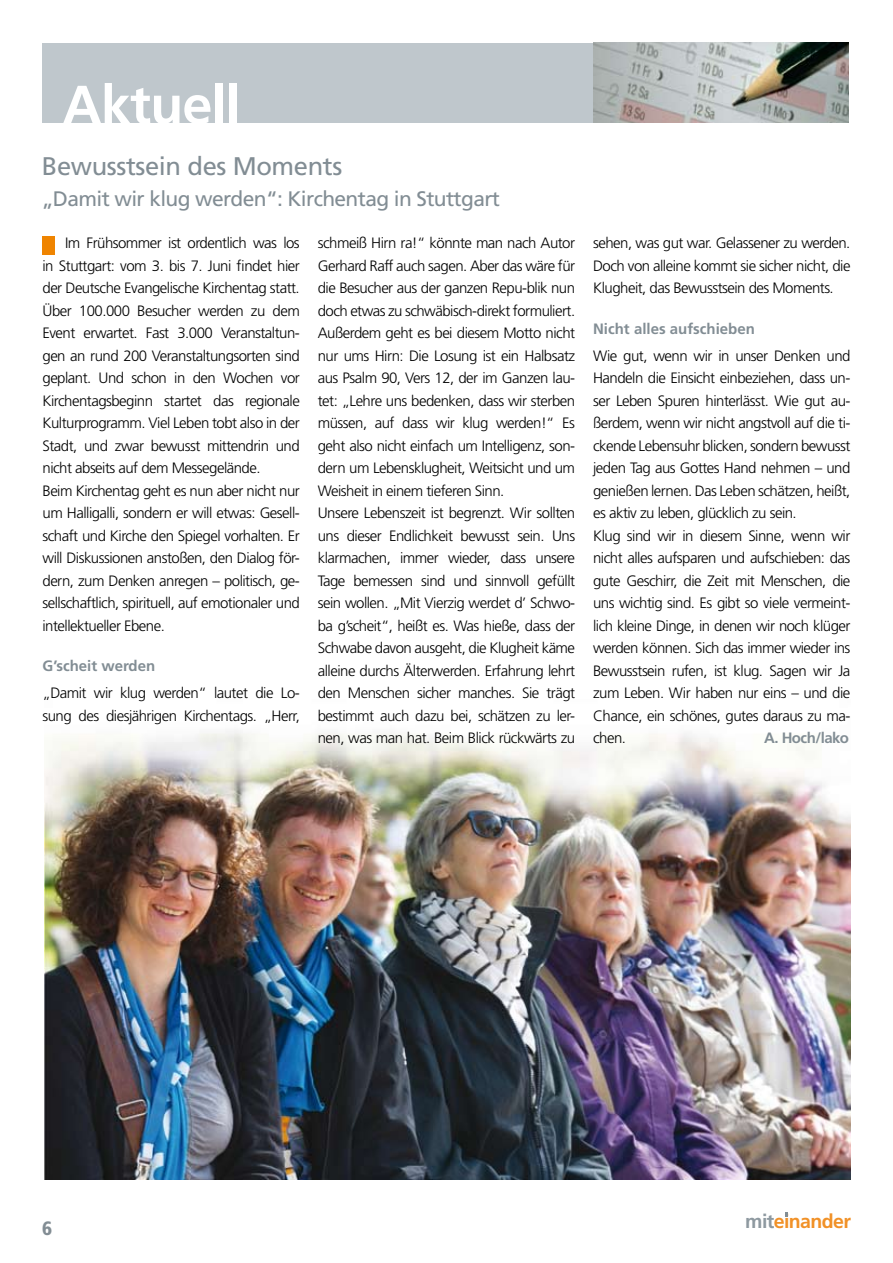
<style>
.page{position:relative;width:893px;height:1263px;background:#fff}
.page>*{position:absolute;margin:0;border:0;box-sizing:border-box;transform-origin:0 0}
.t1{font:700 54px "Frutiger LT Std";letter-spacing:-.015em;color:#fff}
.t2{font:25.5px "Frutiger LT Std";letter-spacing:-.015em;color:#828d94}
.t3{font:21px "Frutiger LT Std";letter-spacing:-.03em;color:#828d94}
.t4{font:700 19.5px "Frutiger LT Std";letter-spacing:-.03em;color:#f19127}
.t5{font:900 condensed 19.35px "Frutiger LT Std";color:#828d94}
.t6{font:300 15px/22.5px "Frutiger LT Std";letter-spacing:-.035em;color:#000}
.t7{font:700 15px "Frutiger LT Std";color:#828d94}
.t8{font:700 15px "Frutiger LT Std";letter-spacing:-.035em;color:#828d94}
.s1{color:#8e99a0}
</style>
<div class="page">
<svg style="left:785px;top:1212px;width:3px;height:5px"></svg>
<img style="left:44px;top:730px;width:806px;height:449px">
<div style="left:43px;top:236px;width:12px;height:19px;background:#ef8400"></div>
<div style="left:43px;top:43px;width:806px;height:80px;background:#bfc7cc"></div>
<img style="left:593px;top:43px;width:256px;height:80px">
<h1 class="t1" style="left:63px;top:73px;width:180px">Aktuell</h1>
<h2 class="t2" style="left:42px;top:152px;width:302px">Bewusstsein des Moments</h2>
<h3 class="t3" style="left:42px;top:186px;width:460px">„Damit wir klug werden“: Kirchentag in Stuttgart</h3>
<p class="t6" style="left:43px;top:232px;width:259px;text-indent:22px">Im Frühsommer ist ordentlich was los in Stuttgart: vom 3. bis 7. Juni findet hier der Deutsche Evangelische Kirchentag statt.<br>Über 100.000 Besucher werden zu dem Event erwartet. Fast 3.000 Veranstaltun&shy;gen an rund 200 Veranstaltungsorten sind geplant. Und schon in den Wochen vor Kirchentagsbeginn startet das regionale Kulturprogramm. Viel Leben tobt also in der Stadt, und zwar bewusst mittendrin und nicht abseits auf dem Messegelände.<br>Beim Kirchentag geht es nun aber nicht nur um Halligalli, sondern er will etwas: Gesell&shy;schaft und Kirche den Spiegel vorhalten. Er will Diskussionen anstoßen, den Dialog för&shy;dern, zum Denken anregen – politisch, ge&shy;sellschaftlich, spirituell, auf emotionaler und intellektueller Ebene.</p>
<p class="t7" style="left:43px;top:657px;width:114px">G’scheit werden</p>
<p class="t6" style="left:43px;top:682px;width:259px">„Damit wir klug werden“ lautet die Lo&shy;sung des diesjährigen Kirchentags. „Herr,</p>
<p class="t6" style="left:318px;top:232px;width:259px">schmeiß Hirn ra!“ könnte man nach Autor Gerhard Raff auch sagen. Aber das wäre für die Besucher aus der ganzen Repu-blik nun doch etwas zu schwäbisch-direkt formuliert.<br>Außerdem geht es bei diesem Motto nicht nur ums Hirn: Die Losung ist ein Halbsatz aus Psalm 90, Vers 12, der im Ganzen lau&shy;tet: „Lehre uns bedenken, dass wir sterben müssen, auf dass wir klug werden!“ Es geht also nicht einfach um Intelligenz, son&shy;dern um Lebensklugheit, Weitsicht und um Weisheit in einem tieferen Sinn.<br>Unsere Lebenszeit ist begrenzt. Wir sollten uns dieser Endlichkeit bewusst sein. Uns klarmachen, immer wieder, dass unsere Tage bemessen sind und sinnvoll gefüllt sein wollen. „Mit Vierzig werdet d’ Schwo&shy;ba g’scheit“, heißt es. Was hieße, dass der Schwabe davon ausgeht, die Klugheit käme alleine durchs Älterwerden. Erfahrung lehrt den Menschen sicher manches. Sie trägt bestimmt auch dazu bei, schätzen zu ler&shy;nen, was man hat. Beim Blick rückwärts zu</p>
<p class="t6" style="left:593px;top:232px;width:259px;text-align:justify">sehen, was gut war. Gelassener zu werden.<br>Doch von alleine kommt sie sicher nicht, die Klugheit, das Bewusstsein des Moments.</p>
<p class="t7" style="left:593px;top:320px;width:163px">Nicht alles aufschieben</p>
<p class="t6" style="left:593px;top:345px;width:259px">Wie gut, wenn wir in unser Denken und Handeln die Einsicht einbeziehen, dass un&shy;ser Leben Spuren hinterlässt. Wie gut au&shy;ßerdem, wenn wir nicht angstvoll auf die ti&shy;ckende Lebensuhr blicken, sondern bewusst jeden Tag aus Gottes Hand nehmen – und genießen lernen. Das Leben schätzen, heißt, es aktiv zu leben, glücklich zu sein.<br>Klug sind wir in diesem Sinne, wenn wir nicht alles aufsparen und aufschieben: das gute Geschirr, die Zeit mit Menschen, die uns wichtig sind. Es gibt so viele vermeint&shy;lich kleine Dinge, in denen wir noch klüger werden können. Sich das immer wieder ins Bewusstsein rufen, ist klug. Sagen wir Ja zum Leben. Wir haben nur eins – und die Chance, ein schönes, gutes daraus zu ma&shy;chen.</p>
<p class="t8" style="left:764px;top:729px;width:87px">A. Hoch/lako</p>
<p class="t5" style="left:42px;top:1216px;width:12px">6</p>
<h3 class="t4" style="left:745px;top:1210px;width:107px"><span class="s1">mit</span>einander</h3>
</div>
